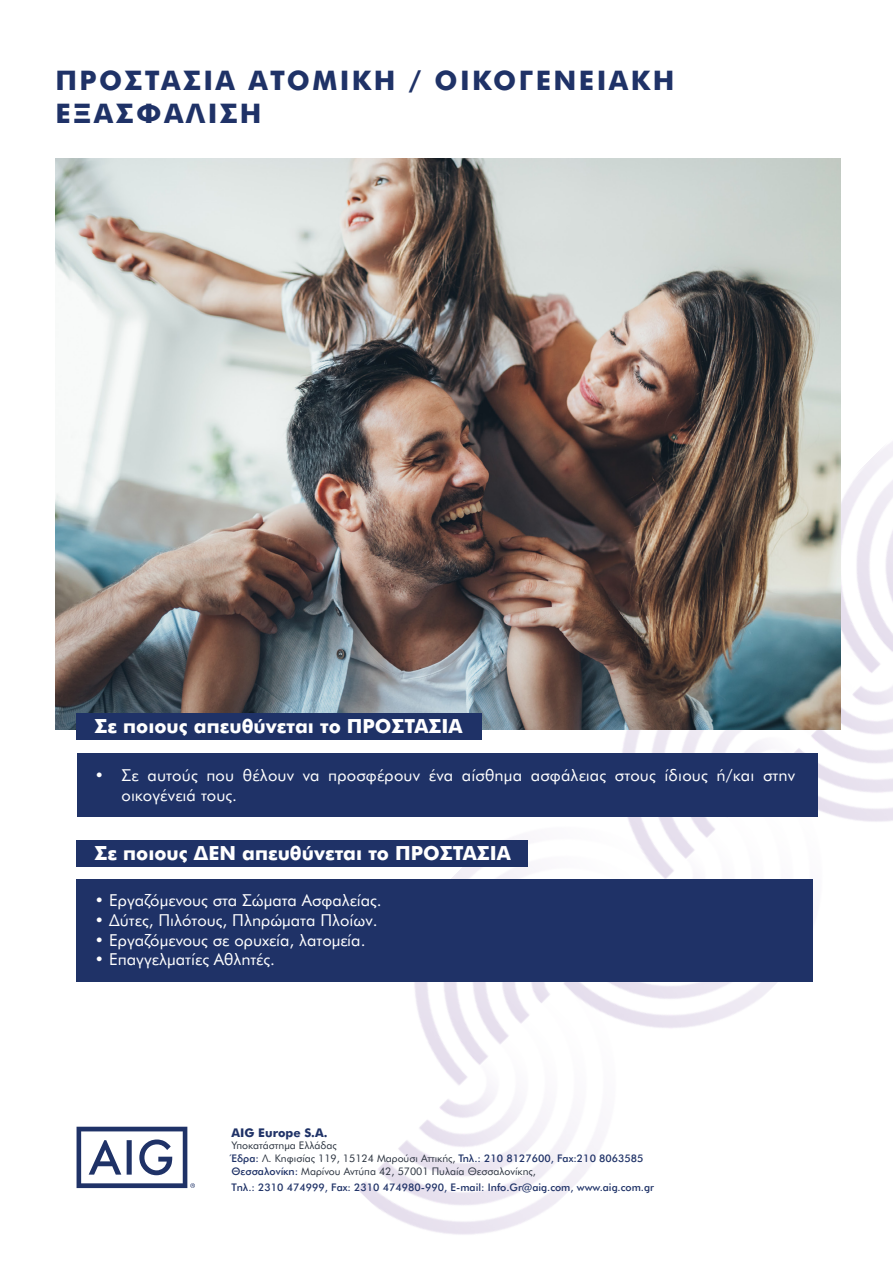
<style>
.page{position:relative;width:893px;height:1263px;background:#fff}
.page>*{position:absolute;margin:0;border:0;box-sizing:border-box;transform-origin:0 0}
.t1{font:700 27px/33px "AIG Futura GR";letter-spacing:.09em;color:#1f3267}
.t2{font:700 19.5px "AIG Futura GR";color:#fff}
.t3{font:16.5px/19.8px "AIG Futura GR";color:#fff}
.t4{font:700 12px "AIG Futura GR";color:#1f3267}
.Paragraph_Style_1{font:500 10.5px "AIG Futura GR";color:#1f3267}
.Paragraph_Style_1-2{font:10.5px "AIG Futura GR";color:#2a323e}
.s1{font-weight:400;color:#2a323e}
.s2{font-weight:500;color:#1f3267}
</style>
<div class="page">
<img style="left:249px;top:349px;width:644px;height:886px">
<img style="left:55px;top:158px;width:785px;height:571px">
<div style="left:77px;top:753px;width:740px;height:63px;background:#1f3267"></div>
<div style="left:77px;top:713px;width:405px;height:26px;background:#1f3267"></div>
<div style="left:77px;top:879px;width:736px;height:102px;background:#1f3267"></div>
<div style="left:77px;top:840px;width:451px;height:27px;background:#1f3267"></div>
<svg style="left:77px;top:1127px;width:118px;height:61px"></svg>
<p class="t1" style="left:55px;top:64px;width:621px">ΠΡΟΣΤΑΣΙΑ ΑΤΟΜΙΚΉ / ΟΙΚΟΓΕΝΕΙΑΚΉ<br>ΕΞΑΣΦΆΛΙΣΗ</p>
<p class="t2" style="left:95px;top:714px;width:370px">Σε ποιους απευθύνεται το ΠΡΟΣΤΑΣΙΑ</p>
<p class="t3" style="left:122px;top:765px;width:675px;text-indent:-27px">• Σε αυτούς που θέλουν να προσφέρουν ένα αίσθημα ασφάλειας στους ίδιους ή/και στην οικογένειά τους.</p>
<p class="t2" style="left:95px;top:841px;width:418px">Σε ποιους ΔΕΝ απευθύνεται το ΠΡΟΣΤΑΣΙΑ</p>
<p class="t3" style="left:95px;top:890px;width:289px">• Εργαζόμενους στα Σώματα Ασφαλείας.</p>
<p class="t3" style="left:95px;top:910px;width:285px">• Δύτες, Πιλότους, Πληρώματα Πλοίων.</p>
<p class="t3" style="left:95px;top:930px;width:272px">• Εργαζόμενους σε ορυχεία, λατομεία.</p>
<p class="t3" style="left:95px;top:949px;width:182px">• Επαγγελματίες Αθλητές.</p>
<p class="t4" style="left:231px;top:1125px;width:97px">AIG Europe S.A.</p>
<p class="Paragraph_Style_1-2" style="left:231px;top:1139px;width:107px">Υποκατάστημα Ελλάδας</p>
<p class="Paragraph_Style_1" style="left:231px;top:1152px;width:414px">Έδρα: <span class="s1">Λ. Κηφισίας 119, 15124 Μαρούσι Αττικής,</span> Τηλ.: 210 8127600, Fax:210 8063585</p>
<p class="Paragraph_Style_1-2" style="left:231px;top:1164px;width:306px"><span class="s2">Θεσσαλονίκη:</span> Μαρίνου Αντύπα 42, 57001 Πυλαία Θεσσαλονίκης,</p>
<p class="Paragraph_Style_1" style="left:231px;top:1181px;width:424px">Tηλ.: 2310 474999, Fax: 2310 474980-990, E-mail: Info.Gr@aig.com, www.aig.com.gr</p>
</div>
